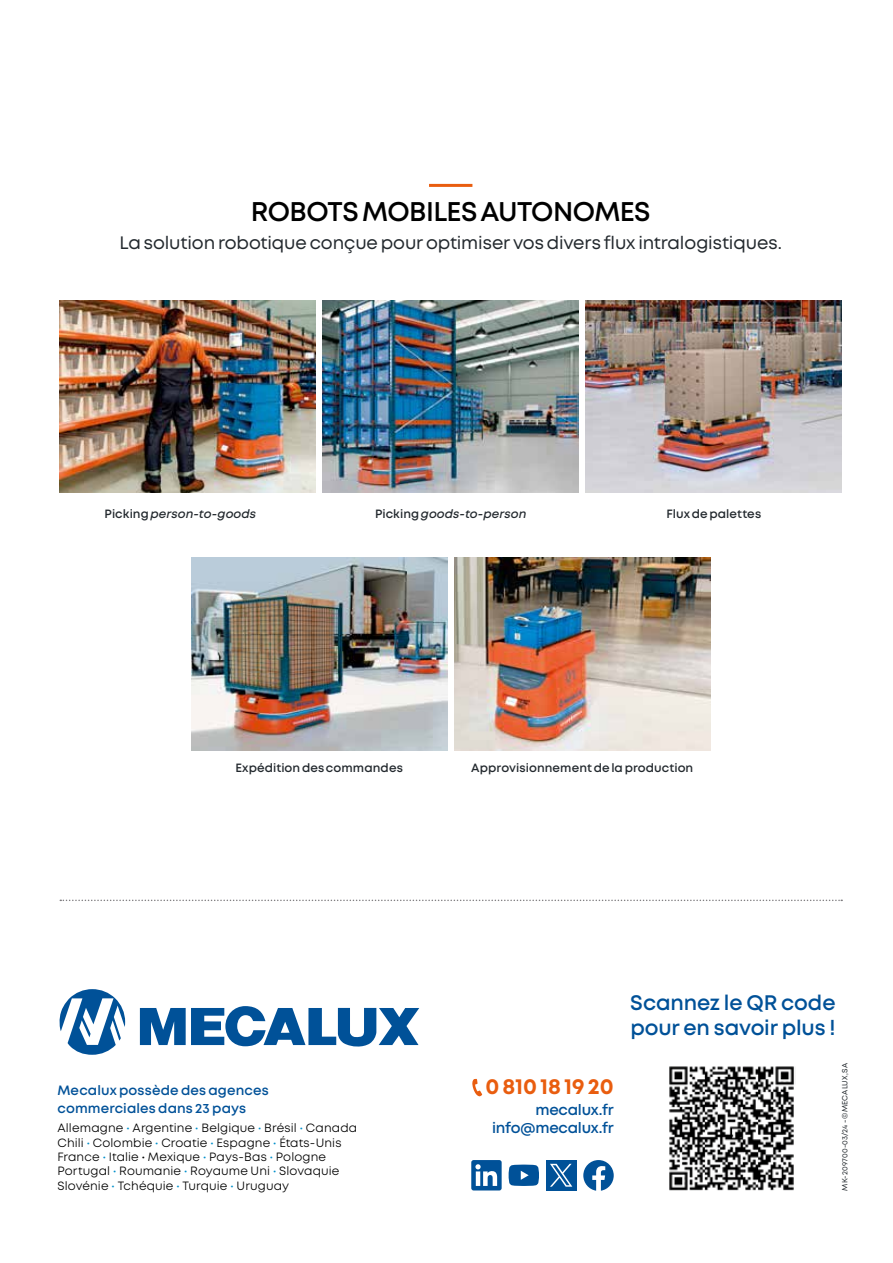
<style>
.page{position:relative;width:893px;height:1263px;background:#fff}
.page>*{position:absolute;margin:0;border:0;box-sizing:border-box;transform-origin:0 0}
.t1{font:600 27px "Mont";letter-spacing:-.025em;color:#000}
.t2{font:700 22.05px "Mont";letter-spacing:-.005em;color:#e95d0f}
.t3{font:600 21px/25.2px "Mont";letter-spacing:-.005em;color:#005198}
.t4{font:18px "Mont";letter-spacing:-.005em;color:#23292e}
.t5{font:600 15px/18px "Mont";letter-spacing:-.02em;color:#005198;text-align:right}
.t6{font:600 13.5px/18px "Mont";letter-spacing:.01em;color:#005198}
.t7{font:12px/14.4px "Mont";letter-spacing:.01em;color:#000}
.t8{font:600 12px "Mont";letter-spacing:.005em;color:#23292e}
.t9{font:italic 600 12px "Mont";letter-spacing:.01em;color:#23292e}
.t10{font:7.5px "Mont";letter-spacing:.02em;color:#23292e}
.s1{font-style:normal}
.s2{color:#008fcb}
</style>
<div class="page">
<img style="left:669px;top:1066px;width:125px;height:125px">
<svg style="left:60px;top:899px;width:782px;height:2px"></svg>
<hr style="left:429px;top:184px;width:43px;height:3px;background:#e95d0f">
<svg style="left:471px;top:1160px;width:31px;height:30px"></svg>
<svg style="left:509px;top:1164px;width:30px;height:22px"></svg>
<svg style="left:583px;top:1160px;width:31px;height:31px"></svg>
<div style="left:546px;top:1160px;width:30px;height:30px;background:#005198"></div>
<svg style="left:550px;top:1164px;width:22px;height:23px"></svg>
<svg style="left:472px;top:1079px;width:10px;height:17px"></svg>
<svg style="left:59px;top:989px;width:66px;height:66px"></svg>
<svg style="left:140px;top:1006px;width:279px;height:41px"></svg>
<img style="left:60px;top:300px;width:256px;height:193px">
<img style="left:323px;top:300px;width:256px;height:193px">
<img style="left:586px;top:300px;width:256px;height:193px">
<img style="left:191px;top:558px;width:256px;height:192px">
<img style="left:454px;top:558px;width:256px;height:192px">
<h1 class="t1" style="left:251px;top:194px;width:401px">ROBOTS MOBILES AUTONOMES</h1>
<h3 class="t4" style="left:119px;top:231px;width:664px">La solution robotique conçue pour optimiser vos divers flux intralogistiques.</h3>
<p class="t9" style="left:105px;top:506px;width:153px"><span class="s1">Picking</span> person-to-goods</p>
<p class="t9" style="left:375px;top:506px;width:153px"><span class="s1">Picking</span> goods-to-person</p>
<p class="t8" style="left:666px;top:506px;width:96px">Flux de palettes</p>
<p class="t8" style="left:235px;top:760px;width:169px">Expédition des commandes</p>
<p class="t8" style="left:471px;top:760px;width:224px">Approvisionnement de la production</p>
<p class="t6" style="left:57px;top:1081px;width:213px">Mecalux possède des agences commerciales dans 23 pays</p>
<p class="t7" style="left:57px;top:1121px;width:301px">Allemagne <span class="s2">•</span> Argentine <span class="s2">•</span> Belgique <span class="s2">•</span> Brésil <span class="s2">•</span> Canada Chili <span class="s2">•</span> Colombie <span class="s2">•</span> Croatie <span class="s2">•</span> Espagne <span class="s2">•</span> États-Unis France <span class="s2">•</span> Italie • Mexique <span class="s2">•</span> Pays-Bas <span class="s2">•</span> Pologne Portugal <span class="s2">•</span> Roumanie <span class="s2">•</span> Royaume Uni <span class="s2">•</span> Slovaquie Slovénie <span class="s2">•</span> Tchéquie <span class="s2">•</span> Turquie <span class="s2">•</span> Uruguay</p>
<h2 class="t2" style="left:486px;top:1072px;width:130px">0 810 18 19 20</h2>
<p class="t5" style="left:492px;top:1101px;width:123px">mecalux.fr info@mecalux.fr</p>
<h3 class="t3" style="left:630px;top:990px;width:207px">Scannez le QR code pour en savoir plus !</h3>
<p class="t10" style="left:840px;top:1191px;width:129px;rotate:-90deg">MK-209700-03/24 - ©MECALUX,SA</p>
</div>
